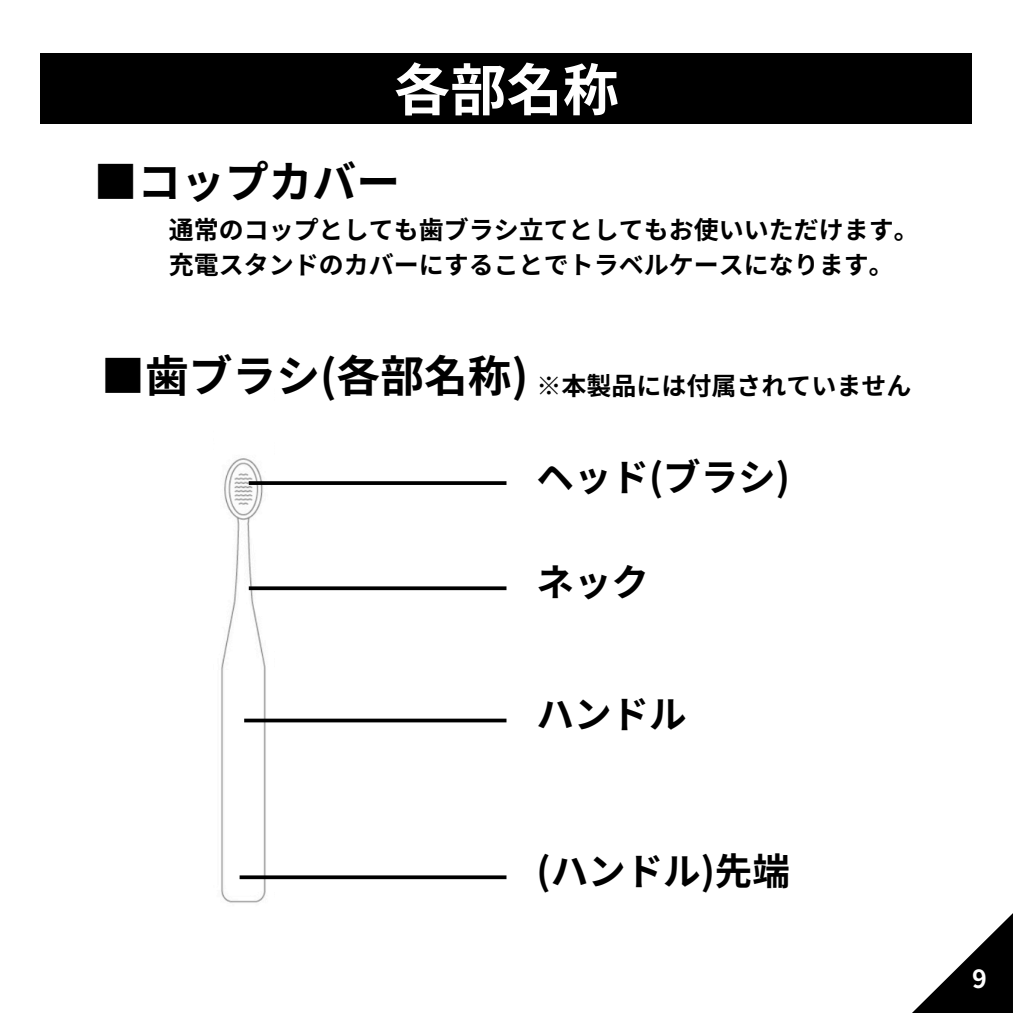
<style>
.page{position:relative;width:1013px;height:1013px;background:#fff}
.page>*{position:absolute;margin:0;border:0;box-sizing:border-box;transform-origin:0 0}
.t1{font:700 56.25px "Noto Sans JP";color:#fff}
.t2{font:700 43.75px "Noto Sans JP";color:#000}
.t3{font:700 37.5px "Noto Sans JP";color:#000}
.t4{font:700 25px "Noto Sans JP";color:#000}
.t5{font:700 25px "Noto Sans JP";color:#fff}
</style>
<div class="page">
<div style="left:41px;top:53px;width:931px;height:71px;background:#000"></div>
<img style="left:221px;top:458px;width:53px;height:445px">
<svg style="left:249px;top:481px;width:257px;height:4px"></svg>
<svg style="left:249px;top:586px;width:257px;height:4px"></svg>
<svg style="left:244px;top:718px;width:262px;height:4px"></svg>
<svg style="left:239px;top:875px;width:267px;height:4px"></svg>
<svg style="left:913px;top:914px;width:99px;height:98px"></svg>
<h1 class="t1" style="left:394px;top:45px;width:226px">各部名称</h1>
<h2 class="t2" style="left:94px;top:147px;width:308px">■コップカバー</h2>
<p class="t4" style="left:169px;top:210px;width:751px">通常のコップとしても歯ブラシ立てとしてもお使いいただけます。</p>
<p class="t4" style="left:169px;top:245px;width:726px">充電スタンドのカバーにすることでトラベルケースになります。</p>
<p class="t2" style="left:101px;top:341px;width:428px">■歯ブラシ(各部名称)</p>
<h2 class="t4" style="left:536px;top:366px;width:376px">※本製品には付属されていません</h2>
<h3 class="t3" style="left:536px;top:447px;width:255px">ヘッド(ブラシ)</h3>
<h3 class="t3" style="left:536px;top:552px;width:114px">ネック</h3>
<h3 class="t3" style="left:536px;top:684px;width:151px">ハンドル</h3>
<h3 class="t3" style="left:536px;top:841px;width:255px">(ハンドル)先端</h3>
<p class="t5" style="left:972px;top:958px;width:16px">9</p>
</div>
